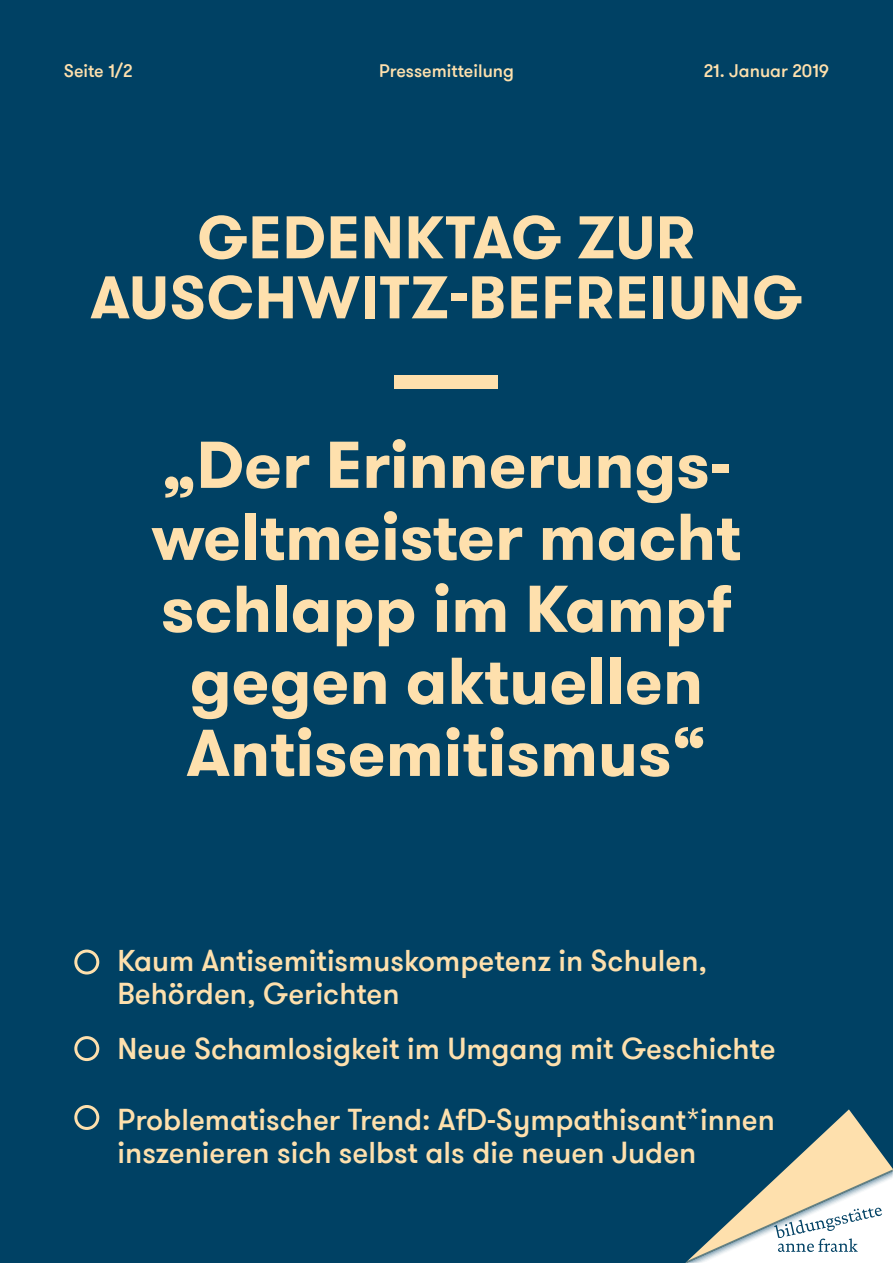
<style>
.page{position:relative;width:893px;height:1263px;background:#004164}
.page>*{position:absolute;margin:0;border:0;box-sizing:border-box;transform-origin:0 0}
.t1{font:700 112.5px "GT Walsheim Pro";color:#fee0ad}
.t2{font:700 66px/72px "GT Walsheim Pro";color:#fee0ad;text-align:center}
.t3{font:700 60px/60px "GT Walsheim Pro";letter-spacing:.015em;color:#fee0ad;text-align:center}
.t4{font:500 30px/33px "GT Walsheim Pro";color:#fee0ad}
.t5{font:500 18px "GT Walsheim Pro";color:#fee0ad}
</style>
<div class="page">
<svg style="left:685px;top:1109px;width:208px;height:154px"></svg>
<div style="left:74px;top:949px;width:25px;height:25px;border:3px solid #fee0ad;border-radius:50%"></div>
<div style="left:74px;top:1036px;width:25px;height:25px;border:3px solid #fee0ad;border-radius:50%"></div>
<div style="left:74px;top:1105px;width:25px;height:25px;border:3px solid #fee0ad;border-radius:50%"></div>
<p class="t5" style="left:64px;top:60px;width:70px">Seite 1/2</p>
<p class="t5" style="left:379px;top:60px;width:136px">Pressemitteilung</p>
<p class="t5" style="left:704px;top:60px;width:127px">21. Januar 2019</p>
<h3 class="t3" style="left:90px;top:208px;width:714px">GEDENKTAG ZUR<br>AUSCHWITZ-BEFREIUNG</h3>
<h1 class="t1" style="left:390px;top:303px;width:115px">—</h1>
<h2 class="t2" style="left:152px;top:429px;width:591px">„Der Erinnerungs&shy;weltmeister macht schlapp im Kampf gegen aktuellen<br>Antisemitismus“</h2>
<p class="t4" style="left:118px;top:945px;width:591px">Kaum Antisemitismuskompetenz in Schulen,<br>Behörden, Gerichten</p>
<p class="t4" style="left:118px;top:1032px;width:660px">Neue Schamlosigkeit im Umgang mit Geschichte</p>
<p class="t4" style="left:118px;top:1103px;width:659px">Problematischer Trend: AfD-Sympathisant*innen inszenieren sich selbst als die neuen Juden</p>
</div>
